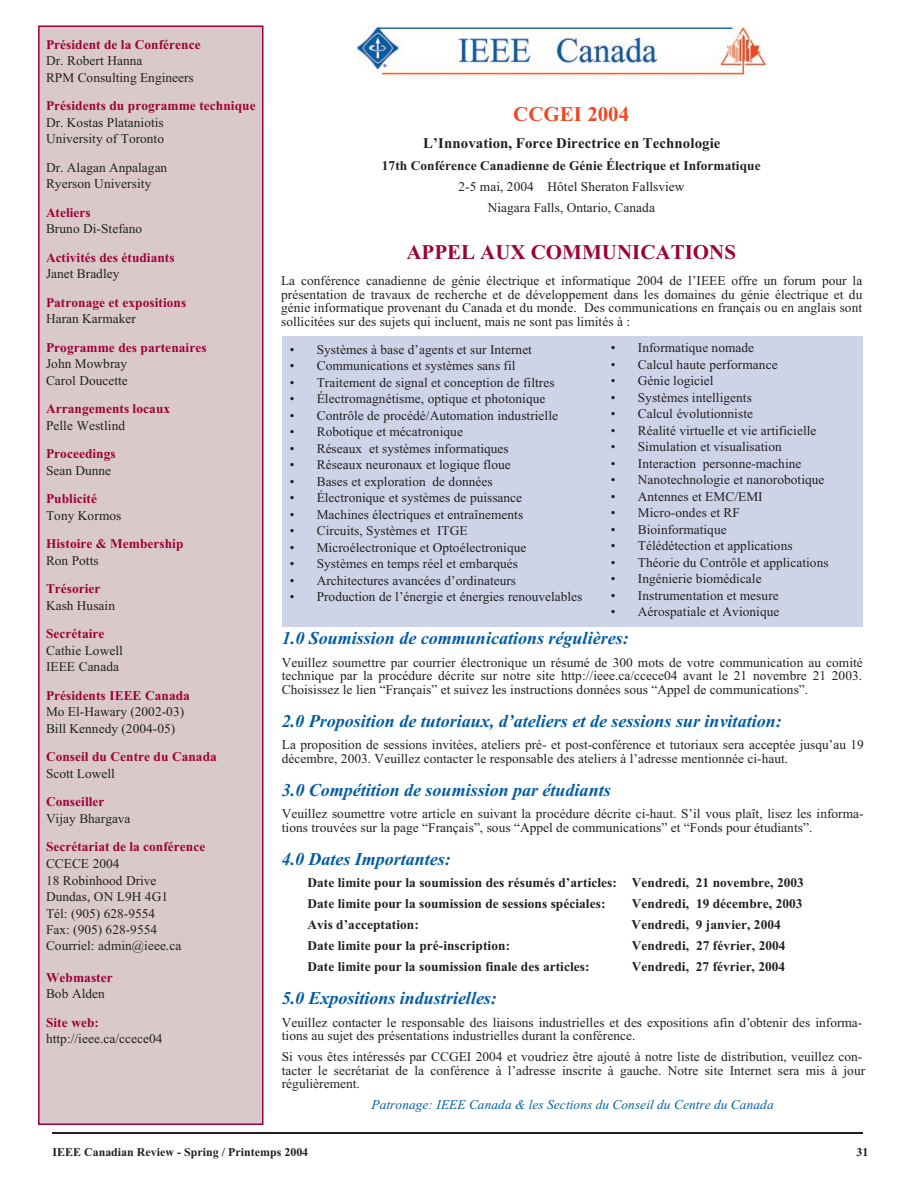
<style>
.page{position:relative;width:918px;height:1188px;background:#fff}
.page>*{position:absolute;margin:0;border:0;box-sizing:border-box;transform-origin:0 0}
.t1{font:700 20.85px "Times New Roman";letter-spacing:.005em;color:#9d0138}
.t2{font:700 20.85px "Times New Roman";color:#f04823}
.t3{font:italic 700 18px "Times New Roman";color:#015ca3}
.t4{font:700 14.7px "Times New Roman";letter-spacing:.01em;color:#231f20}
.t5{font:13.35px/16.5px "Times";letter-spacing:.005em;color:#231f20}
.t6{font:700 13.35px/20.9px "Times New Roman";letter-spacing:.005em;color:#231f20}
.t7{font:700 13.35px "Times New Roman";letter-spacing:.005em;color:#9d0138}
.t8{font:italic 13.35px "Times New Roman";letter-spacing:.01em;color:#015ca3}
.t9{font:700 11.85px "Times New Roman";letter-spacing:.005em;color:#231f20}
</style>
<div class="page">
<hr style="left:52px;top:1132px;width:810px;height:2px;background:#231f20">
<div style="left:38px;top:25px;width:225px;height:1100px;background:#dac9ca;border:2px solid #9d0138"></div>
<div style="left:282px;top:337px;width:580px;height:290px;background:#ced4e8"></div>
<img style="left:356px;top:27px;width:411px;height:48px">
<p class="t7" style="left:46px;top:40px;width:156px">Président de la Conférence</p>
<p class="t5" style="left:46px;top:54px;width:149px">Dr. Robert Hanna<br>RPM Consulting Engineers</p>
<p class="t7" style="left:46px;top:102px;width:211px">Présidents du programme technique</p>
<p class="t5" style="left:46px;top:116px;width:120px">Dr. Kostas Plataniotis<br>University of Toronto</p>
<p class="t5" style="left:46px;top:161px;width:123px">Dr. Alagan Anpalagan<br>Ryerson University</p>
<p class="t7" style="left:46px;top:208px;width:46px">Ateliers</p>
<p class="t5" style="left:46px;top:222px;width:98px">Bruno Di-Stefano</p>
<p class="t7" style="left:46px;top:253px;width:130px">Activités des étudiants</p>
<p class="t5" style="left:46px;top:267px;width:75px">Janet Bradley</p>
<p class="t7" style="left:46px;top:298px;width:142px">Patronage et expositions</p>
<p class="t5" style="left:46px;top:312px;width:91px">Haran Karmaker</p>
<p class="t7" style="left:46px;top:343px;width:162px">Programme des partenaires</p>
<p class="t5" style="left:46px;top:357px;width:83px">John Mowbray<br>Carol Doucette</p>
<p class="t7" style="left:46px;top:404px;width:126px">Arrangements locaux</p>
<p class="t5" style="left:46px;top:418px;width:81px">Pelle Westlind</p>
<p class="t7" style="left:46px;top:449px;width:71px">Proceedings</p>
<p class="t5" style="left:46px;top:463px;width:67px">Sean Dunne</p>
<p class="t7" style="left:46px;top:494px;width:53px">Publicité</p>
<p class="t5" style="left:46px;top:508px;width:77px">Tony Kormos</p>
<p class="t7" style="left:46px;top:539px;width:139px">Histoire &amp; Membership</p>
<p class="t5" style="left:46px;top:553px;width:54px">Ron Potts</p>
<p class="t7" style="left:46px;top:584px;width:56px">Trésorier</p>
<p class="t5" style="left:46px;top:598px;width:71px">Kash Husain</p>
<p class="t7" style="left:46px;top:629px;width:60px">Secrétaire</p>
<p class="t5" style="left:46px;top:643px;width:78px">Cathie Lowell<br>IEEE Canada</p>
<p class="t7" style="left:46px;top:691px;width:145px">Présidents IEEE Canada</p>
<p class="t5" style="left:46px;top:705px;width:140px">Mo El-Hawary (2002-03)<br>Bill Kennedy (2004-05)</p>
<p class="t7" style="left:46px;top:752px;width:172px">Conseil du Centre du Canada</p>
<p class="t5" style="left:46px;top:766px;width:71px">Scott Lowell</p>
<p class="t7" style="left:46px;top:797px;width:60px">Conseiller</p>
<p class="t5" style="left:46px;top:811px;width:86px">Vijay Bhargava</p>
<p class="t7" style="left:46px;top:842px;width:161px">Secrétariat de la conférence</p>
<p class="t5" style="left:46px;top:873px;width:137px">18 Robinhood Drive<br>Dundas, ON L9H 4G1<br>Tél: (905) 628-9554<br>Fax: (905) 628-9554<br>Courriel: admin@ieee.ca</p>
<p class="t7" style="left:46px;top:973px;width:68px">Webmaster</p>
<p class="t5" style="left:46px;top:987px;width:60px">Bob Alden</p>
<p class="t7" style="left:46px;top:1018px;width:54px">Site web:</p>
<p class="t5" style="left:46px;top:1032px;width:118px">http://ieee.ca/ccece04</p>
<p class="t5" style="left:46px;top:856px;width:75px">CCECE 2004</p>
<h1 class="t2" style="left:513px;top:107px;width:117px">CCGEI 2004</h1>
<p class="t4" style="left:423px;top:139px;width:299px">L’Innovation, Force Directrice en Technologie</p>
<p class="t6" style="left:382px;top:156px;width:380px">17th Conférence Canadienne de Génie Électrique et Informatique</p>
<p class="t5" style="left:459px;top:177px;width:227px;line-height:20.9px;text-align:center">2-5 mai, 2004 Hôtel Sheraton Fallsview<br>Niagara Falls, Ontario, Canada</p>
<h1 class="t1" style="left:406px;top:245px;width:331px">APPEL AUX COMMUNICATIONS</h1>
<p class="t5" style="left:281px;top:275px;width:583px;line-height:13.5px;text-align:justify">La conférence canadienne de génie électrique et informatique 2004 de l’IEEE offre un forum pour la présentation de travaux de recherche et de développement dans les domaines du génie électrique et du génie informatique provenant du Canada et du monde. Des communications en français ou en anglais sont sollicitées sur des sujets qui incluent, mais ne sont pas limités à :</p>
<p class="t5" style="left:290px;top:342px;width:244px">• Systèmes à base d’agents et sur Internet</p>
<p class="t5" style="left:290px;top:359px;width:227px">• Communications et systèmes sans fil</p>
<p class="t5" style="left:290px;top:375px;width:266px">• Traitement de signal et conception de filtres</p>
<p class="t5" style="left:290px;top:392px;width:257px">• Électromagnétisme, optique et photonique</p>
<p class="t5" style="left:290px;top:408px;width:270px">• Contrôle de procédé/Automation industrielle</p>
<p class="t5" style="left:290px;top:425px;width:175px">• Robotique et mécatronique</p>
<p class="t5" style="left:290px;top:441px;width:221px">• Réseaux et systèmes informatiques</p>
<p class="t5" style="left:290px;top:458px;width:222px">• Réseaux neuronaux et logique floue</p>
<p class="t5" style="left:290px;top:474px;width:204px">• Bases et exploration de données</p>
<p class="t5" style="left:290px;top:491px;width:234px">• Électronique et systèmes de puissance</p>
<p class="t5" style="left:290px;top:507px;width:235px">• Machines électriques et entraînements</p>
<p class="t5" style="left:290px;top:524px;width:179px">• Circuits, Systèmes et ITGE</p>
<p class="t5" style="left:290px;top:540px;width:238px">• Microélectronique et Optoélectronique</p>
<p class="t5" style="left:290px;top:557px;width:230px">• Systèmes en temps réel et embarqués</p>
<p class="t5" style="left:290px;top:573px;width:228px">• Architectures avancées d’ordinateurs</p>
<p class="t5" style="left:290px;top:590px;width:294px">• Production de l’énergie et énergies renouvelables</p>
<p class="t5" style="left:611px;top:341px;width:145px">• Informatique nomade</p>
<p class="t5" style="left:611px;top:357px;width:168px">• Calcul haute performance</p>
<p class="t5" style="left:611px;top:374px;width:104px">• Génie logiciel</p>
<p class="t5" style="left:611px;top:390px;width:143px">• Systèmes intelligents</p>
<p class="t5" style="left:611px;top:407px;width:144px">• Calcul évolutionniste</p>
<p class="t5" style="left:611px;top:423px;width:207px">• Réalité virtuelle et vie artificielle</p>
<p class="t5" style="left:611px;top:440px;width:172px">• Simulation et visualisation</p>
<p class="t5" style="left:611px;top:456px;width:192px">• Interaction personne-machine</p>
<p class="t5" style="left:611px;top:473px;width:215px">• Nanotechnologie et nanorobotique</p>
<p class="t5" style="left:611px;top:489px;width:153px">• Antennes et EMC/EMI</p>
<p class="t5" style="left:611px;top:506px;width:131px">• Micro-ondes et RF</p>
<p class="t5" style="left:611px;top:522px;width:117px">• Bioinformatique</p>
<p class="t5" style="left:611px;top:539px;width:183px">• Télédétection et applications</p>
<p class="t5" style="left:611px;top:555px;width:219px">• Théorie du Contrôle et applications</p>
<p class="t5" style="left:611px;top:572px;width:152px">• Ingénierie biomédicale</p>
<p class="t5" style="left:611px;top:588px;width:169px">• Instrumentation et mesure</p>
<p class="t5" style="left:611px;top:605px;width:170px">• Aérospatiale et Avionique</p>
<h2 class="t3" style="left:282px;top:632px;width:348px">1.0 Soumission de communications régulières:</h2>
<p class="t5" style="left:282px;top:657px;width:583px;line-height:13.5px;text-align:justify">Veuillez soumettre par courrier électronique un résumé de 300 mots de votre communication au comité technique par la procédure décrite sur notre site http://ieee.ca/ccece04 avant le 21 novembre 21 2003.<br>Choisissez le lien “Français” et suivez les instructions données sous “Appel de communications”.</p>
<h2 class="t3" style="left:282px;top:715px;width:501px">2.0 Proposition de tutoriaux, d’ateliers et de sessions sur invitation:</h2>
<p class="t5" style="left:282px;top:740px;width:584px;line-height:13.4px">La proposition de sessions invitées, ateliers pré- et post-conférence et tutoriaux sera acceptée jusqu’au 19 décembre, 2003. Veuillez contacter le responsable des ateliers à l’adresse mentionnée ci-haut.</p>
<h2 class="t3" style="left:282px;top:784px;width:330px">3.0 Compétition de soumission par étudiants</h2>
<p class="t5" style="left:282px;top:808px;width:583px;line-height:13.6px">Veuillez soumettre votre article en suivant la procédure décrite ci-haut. S’il vous plaît, lisez les informa&shy;tions trouvées sur la page “Français”, sous “Appel de communications” et “Fonds pour étudiants”.</p>
<h2 class="t3" style="left:282px;top:852px;width:171px">4.0 Dates Importantes:</h2>
<p class="t6" style="left:308px;top:874px;width:498px">Date limite pour la soumission des résumés d’articles: Vendredi, 21 novembre, 2003<br>Date limite pour la soumission de sessions spéciales:</p>
<p class="t6" style="left:632px;top:895px;width:172px">Vendredi, 19 décembre, 2003</p>
<p class="t6" style="left:308px;top:916px;width:113px">Avis d’acceptation:</p>
<p class="t6" style="left:632px;top:916px;width:151px">Vendredi, 9 janvier, 2004</p>
<p class="t6" style="left:308px;top:937px;width:204px">Date limite pour la pré-inscription:</p>
<p class="t6" style="left:632px;top:937px;width:155px">Vendredi, 27 février, 2004</p>
<p class="t6" style="left:308px;top:958px;width:283px">Date limite pour la soumission finale des articles:</p>
<p class="t6" style="left:632px;top:958px;width:155px">Vendredi, 27 février, 2004</p>
<h2 class="t3" style="left:282px;top:992px;width:217px">5.0 Expositions industrielles:</h2>
<p class="t5" style="left:282px;top:1017px;width:582px;line-height:13.6px">Veuillez contacter le responsable des liaisons industrielles et des expositions afin d’obtenir des informa&shy;tions au sujet des présentations industrielles durant la conférence.</p>
<p class="t5" style="left:282px;top:1051px;width:585px;line-height:13.5px">Si vous êtes intéressés par CCGEI 2004 et voudriez être ajouté à notre liste de distribution, veuillez con&shy;tacter le secrétariat de la conférence à l’adresse inscrite à gauche. Notre site Internet sera mis à jour régulièrement.</p>
<p class="t8" style="left:371px;top:1100px;width:404px">Patronage: IEEE Canada &amp; les Sections du Conseil du Centre du Canada</p>
<p class="t9" style="left:52px;top:1148px;width:257px">IEEE Canadian Review - Spring / Printemps 2004</p>
<p class="t9" style="left:856px;top:1148px;width:14px">31</p>
</div>
